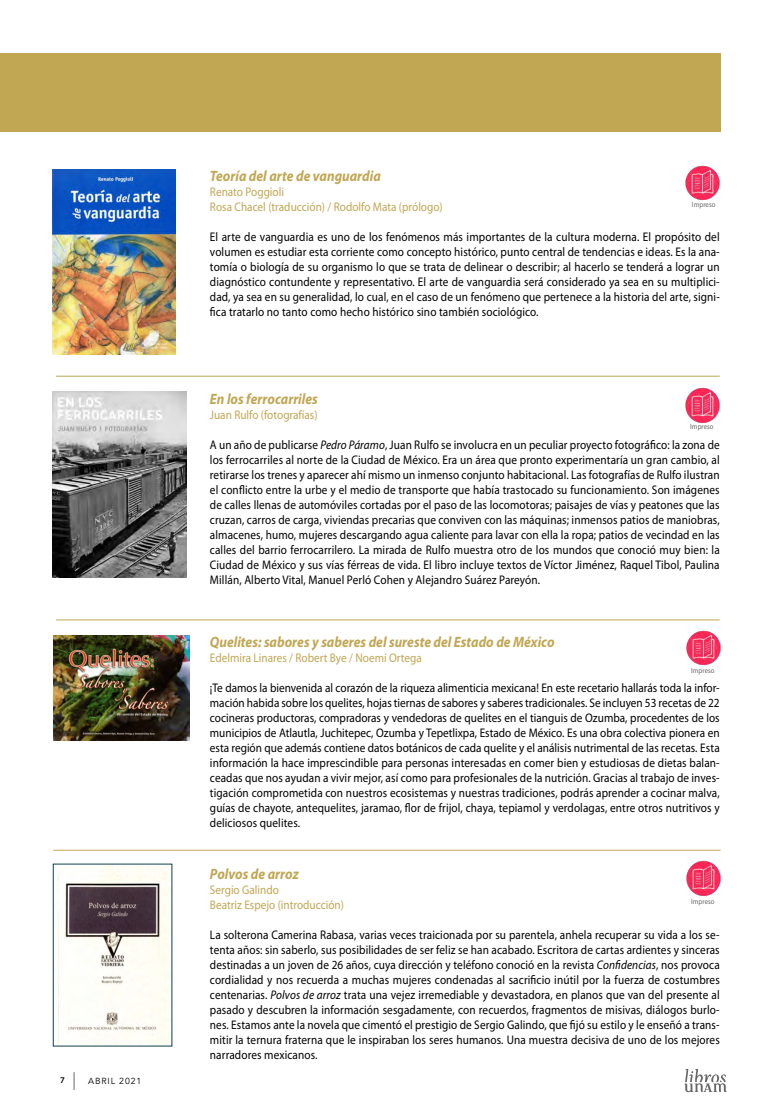
<style>
.page{position:relative;width:780px;height:1117px;background:#fff}
.page>*{position:absolute;margin:0;border:0;box-sizing:border-box;transform-origin:0 0}
.t1{font:italic 700 15px "Myriad Pro";color:#c1a653;scale:.9 1}
.t2{font:12.5px/15px "Myriad Pro";letter-spacing:.01em;color:#000;text-align:justify;scale:.9 1}
.t3{font:12.5px/15px "Myriad Pro";color:#c1a653;scale:.9 1}
.t4{font:8.75px "Avenir LT";letter-spacing:.1em;color:#000}
.t5{font:600 8.75px "Myriad Pro";color:#000}
.t6{font:7.5px "Myriad Pro";letter-spacing:.01em;color:#666;scale:.9 1}
.s1{font-style:italic}
</style>
<div class="page">
<svg style="left:684px;top:1069px;width:42px;height:22px"></svg>
<svg style="left:74px;top:1072px;width:1px;height:17px"></svg>
<hr style="left:56px;top:619px;width:663px;height:1px;background:#c1a653">
<hr style="left:53px;top:849px;width:667px;height:1px;background:#c1a653">
<hr style="left:56px;top:376px;width:663px;height:1px;background:#c1a653">
<div style="left:0;top:53px;width:720px;height:78px;background:#c1a653"></div>
<img style="left:52px;top:170px;width:123px;height:184px">
<img style="left:52px;top:391px;width:135px;height:186px">
<img style="left:53px;top:635px;width:136px;height:105px">
<img style="left:55px;top:865px;width:115px;height:178px">
<div style="left:53px;top:863px;width:119px;height:182px;border:1px solid #103f51"></div>
<img style="left:685px;top:165px;width:35px;height:36px">
<img style="left:686px;top:860px;width:35px;height:37px">
<img style="left:686px;top:630px;width:35px;height:36px">
<img style="left:685px;top:387px;width:35px;height:37px">
<p class="t5" style="left:60px;top:1074px;width:6px">7</p>
<p class="t4" style="left:88px;top:1075px;width:55px">ABRIL 2021</p>
<p class="t1" style="left:210px;top:166px;width:191px">Teoría del arte de vanguardia</p>
<p class="t3" style="left:210px;top:184px;width:260px">Renato Poggioli<br>Rosa Chacel (traducción) / Rodolfo Mata (prólogo)</p>
<p class="t2" style="left:210px;top:229px;width:568px">El arte de vanguardia es uno de los fenómenos más importantes de la cultura moderna. El propósito del volumen es estudiar esta corriente como concepto histórico, punto central de tendencias e ideas. Es la ana&shy;tomía o biología de su organismo lo que se trata de delinear o describir; al hacerlo se tenderá a lograr un diagnóstico contundente y representativo. El arte de vanguardia será considerado ya sea en su multiplici&shy;dad, ya sea en su generalidad, lo cual, en el caso de un fenómeno que pertenece a la historia del arte, signi&shy;fica tratarlo no tanto como hecho histórico sino también sociológico.</p>
<p class="t6" style="left:692px;top:200px;width:28px">Impreso</p>
<p class="t1" style="left:210px;top:389px;width:121px">En los ferrocarriles</p>
<p class="t3" style="left:210px;top:407px;width:121px">Juan Rulfo (fotografías)</p>
<p class="t2" style="left:210px;top:437px;width:568px">A un año de publicarse <span class="s1">Pedro Páramo</span>, Juan Rulfo se involucra en un peculiar proyecto fotográfico: la zona de los ferrocarriles al norte de la Ciudad de México. Era un área que pronto experimentaría un gran cambio, al retirarse los trenes y aparecer ahí mismo un inmenso conjunto habitacional. Las fotografías de Rulfo ilustran el conflicto entre la urbe y el medio de transporte que había trastocado su funcionamiento. Son imágenes de calles llenas de automóviles cortadas por el paso de las locomotoras; paisajes de vías y peatones que las cruzan, carros de carga, viviendas precarias que conviven con las máquinas; inmensos patios de maniobras, almacenes, humo, mujeres descargando agua caliente para lavar con ella la ropa; patios de vecindad en las calles del barrio ferrocarrilero. La mirada de Rulfo muestra otro de los mundos que conoció muy bien: la Ciudad de México y sus vías férreas de vida. El libro incluye textos de Víctor Jiménez, Raquel Tibol, Paulina Millán, Alberto Vital, Manuel Perló Cohen y Alejandro Suárez Pareyón.</p>
<p class="t6" style="left:690px;top:421px;width:28px">Impreso</p>
<p class="t1" style="left:210px;top:632px;width:384px">Quelites: sabores y saberes del sureste del Estado de México</p>
<p class="t3" style="left:210px;top:649px;width:237px">Edelmira Linares / Robert Bye / Noemí Ortega</p>
<p class="t2" style="left:210px;top:679px;width:568px">¡Te damos la bienvenida al corazón de la riqueza alimenticia mexicana! En este recetario hallarás toda la infor&shy;mación habida sobre los quelites, hojas tiernas de sabores y saberes tradicionales. Se incluyen 53 recetas de 22 cocineras productoras, compradoras y vendedoras de quelites en el tianguis de Ozumba, procedentes de los municipios de Atlautla, Juchitepec, Ozumba y Tepetlixpa, Estado de México. Es una obra colectiva pionera en esta región que además contiene datos botánicos de cada quelite y el análisis nutrimental de las recetas. Esta información la hace imprescindible para personas interesadas en comer bien y estudiosas de dietas balan&shy;ceadas que nos ayudan a vivir mejor, así como para profesionales de la nutrición. Gracias al trabajo de inves&shy;tigación comprometida con nuestros ecosistemas y nuestras tradiciones, podrás aprender a cocinar malva, guías de chayote, antequelites, jaramao, flor de frijol, chaya, tepiamol y verdolagas, entre otros nutritivos y deliciosos quelites.</p>
<p class="t6" style="left:691px;top:666px;width:28px">Impreso</p>
<p class="t1" style="left:210px;top:864px;width:100px">Polvos de arroz</p>
<p class="t3" style="left:210px;top:881px;width:150px">Sergio Galindo<br>Beatriz Espejo (introducción)</p>
<p class="t2" style="left:210px;top:926px;width:568px">La solterona Camerina Rabasa, varias veces traicionada por su parentela, anhela recuperar su vida a los se&shy;tenta años: sin saberlo, sus posibilidades de ser feliz se han acabado. Escritora de cartas ardientes y sinceras destinadas a un joven de 26 años, cuya dirección y teléfono conoció en la revista <span class="s1">Confidencias</span>, nos provoca cordialidad y nos recuerda a muchas mujeres condenadas al sacrificio inútil por la fuerza de costumbres centenarias. <span class="s1">Polvos de arroz</span> trata una vejez irremediable y devastadora, en planos que van del presente al pasado y descubren la información sesgadamente, con recuerdos, fragmentos de misivas, diálogos burlo&shy;nes. Estamos ante la novela que cimentó el prestigio de Sergio Galindo, que fijó su estilo y le enseñó a trans&shy;mitir la ternura fraterna que le inspiraban los seres humanos. Una muestra decisiva de uno de los mejores narradores mexicanos.</p>
<p class="t6" style="left:691px;top:896px;width:28px">Impreso</p>
</div>
